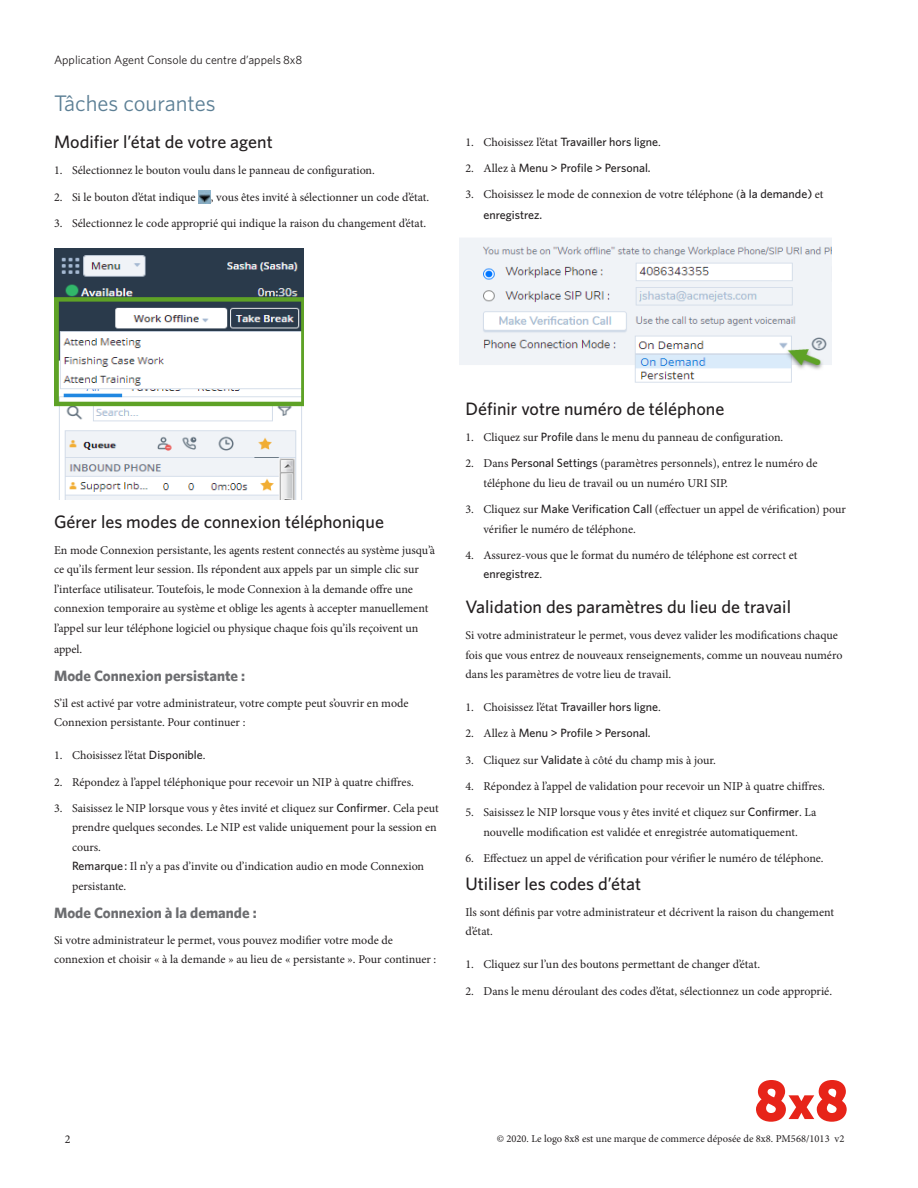
<style>
.page{position:relative;width:918px;height:1188px;background:#fff}
.page>*{position:absolute;margin:0;border:0;box-sizing:border-box;transform-origin:0 0}
.t1{font:22.5px "Whitney";color:#5c7f95}
.Head2{font:500 18px "Whitney";color:#231f20}
.Head2-2{font:700 15px "Whitney";color:#6c6d70}
.Head2-3{font:12px/19.5px "Minion Pro";color:#231f20}
.Body9{font:12px/19.5px "Minion Pro";color:#231f20}
.t2{font:500 12px "Whitney";color:#231f20}
.t3{font:12px "Whitney";color:#231f20}
.Subhead_10_Red_Regul{font:12px "Minion Pro";color:#231f20}
.Legal_7_Black_Regula{font:10.5px "Minion Pro";color:#231f20}
.s1{font-family:"Whitney";font-weight:500}
.s2{font-family:"Minion Pro";font-weight:400}
</style>
<div class="page">
<img style="left:198px;top:190px;width:13px;height:14px">
<img style="left:54px;top:248px;width:249px;height:252px">
<svg style="left:756px;top:1080px;width:91px;height:42px"></svg>
<img style="left:459px;top:238px;width:372px;height:145px">
<p class="t3" style="left:54px;top:51px;width:250px">Application Agent Console du centre d’appels 8x8</p>
<h1 class="t1" style="left:54px;top:88px;width:163px">Tâches courantes</h1>
<p class="Head2" style="left:54px;top:130px;width:220px">Modifier l’état de votre agent</p>
<p class="Head2-3" style="left:54px;top:161px;width:322px">1. Sélectionnez le bouton voulu dans le panneau de configuration.</p>
<p class="Head2-3" style="left:54px;top:187px;width:143px">2. Si le bouton d’état indique</p>
<p class="Head2-3" style="left:211px;top:187px;width:220px">, vous êtes invité à sélectionner un code d’état.</p>
<p class="Head2-3" style="left:54px;top:213px;width:374px">3. Sélectionnez le code approprié qui indique la raison du changement d’état.</p>
<p class="Head2-3" style="left:465px;top:132px;width:197px">1. Choisissez l’état <span class="s1">Travailler hors ligne</span>.</p>
<p class="t2" style="left:465px;top:160px;width:187px"><span class="s2">2. Allez à</span> Menu &gt; Profile &gt; Personal.</p>
<p class="Head2-3" style="left:483px;top:184px;width:342px;line-height:21px;text-indent:-18px">3. Choisissez le mode de connexion de votre téléphone (<span class="s1">à la demande)</span> et <span class="s1">enregistrez.</span></p>
<p class="Head2" style="left:54px;top:509px;width:332px">Gérer les modes de connexion téléphonique</p>
<p class="Head2-3" style="left:54px;top:540px;width:382px">En mode Connexion persistante, les agents restent connectés au système jusqu’à ce qu’ils ferment leur session. Ils répondent aux appels par un simple clic sur l’interface utilisateur. Toutefois, le mode Connexion à la demande offre une connexion temporaire au système et oblige les agents à accepter manuellement l’appel sur leur téléphone logiciel ou physique chaque fois qu’ils reçoivent un</p>
<p class="Head2-3" style="left:54px;top:639px;width:30px">appel.</p>
<p class="Head2-2" style="left:54px;top:666px;width:193px">Mode Connexion persistante :</p>
<p class="Body9" style="left:54px;top:693px;width:356px">S’il est activé par votre administrateur, votre compte peut s’ouvrir en mode<br>Connexion persistante. Pour continuer :</p>
<p class="Head2-3" style="left:54px;top:746px;width:153px">1. Choisissez l’état <span class="s1">Disponible</span>.</p>
<p class="Head2-3" style="left:54px;top:772px;width:361px">2. Répondez à l’appel téléphonique pour recevoir un NIP à quatre chiffres.</p>
<p class="Head2-3" style="left:72px;top:798px;width:368px;text-indent:-18px">3. Saisissez le NIP lorsque vous y êtes invité et cliquez sur <span class="s1">Confirmer</span>. Cela peut prendre quelques secondes. Le NIP est valide uniquement pour la session en cours.<br><span class="s1">Remarque :</span> Il n’y a pas d’invite ou d’indication audio en mode Connexion persistante.</p>
<p class="Head2-2" style="left:54px;top:903px;width:204px">Mode Connexion à la demande :</p>
<p class="Body9" style="left:54px;top:930px;width:384px">Si votre administrateur le permet, vous pouvez modifier votre mode de connexion et choisir « à la demande » au lieu de « persistante ». Pour continuer :</p>
<p class="Head2" style="left:465px;top:397px;width:260px">Définir votre numéro de téléphone</p>
<p class="Head2-3" style="left:465px;top:428px;width:319px">1. Cliquez sur <span class="s1">Profile</span> dans le menu du panneau de configuration.</p>
<p class="Head2-3" style="left:483px;top:454px;width:336px;text-indent:-18px">2. Dans <span class="s1">Personal Settings</span> (paramètres personnels), entrez le numéro de téléphone du lieu de travail ou un numéro URI SIP.</p>
<p class="Head2-3" style="left:483px;top:500px;width:364px;text-indent:-18px">3. Cliquez sur <span class="s1">Make Verification Call</span> (effectuer un appel de vérification) pour vérifier le numéro de téléphone.</p>
<p class="Head2-3" style="left:483px;top:545px;width:316px;text-indent:-18px">4. Assurez-vous que le format du numéro de téléphone est correct et <span class="s1">enregistrez</span>.</p>
<p class="Head2" style="left:465px;top:595px;width:327px">Validation des paramètres du lieu de travail</p>
<p class="Body9" style="left:465px;top:626px;width:379px">Si votre administrateur le permet, vous devez valider les modifications chaque fois que vous entrez de nouveaux renseignements, comme un nouveau numéro dans les paramètres de votre lieu de travail.</p>
<p class="Head2-3" style="left:465px;top:698px;width:197px">1. Choisissez l’état <span class="s1">Travailler hors ligne</span>.</p>
<p class="t2" style="left:465px;top:725px;width:187px"><span class="s2">2. Allez à</span> Menu &gt; Profile &gt; Personal.</p>
<p class="Head2-3" style="left:465px;top:750px;width:252px">3. Cliquez sur <span class="s1">Validate</span> à côté du champ mis à jour.</p>
<p class="Head2-3" style="left:465px;top:776px;width:361px">4. Répondez à l’appel de validation pour recevoir un NIP à quatre chiffres.</p>
<p class="Head2-3" style="left:465px;top:803px;width:352px;text-align:center">5. Saisissez le NIP lorsque vous y êtes invité et cliquez sur <span class="s1">Confirmer</span>. La nouvelle modification est validée et enregistrée automatiquement.</p>
<p class="Head2-3" style="left:465px;top:848px;width:360px">6. Effectuez un appel de vérification pour vérifier le numéro de téléphone.</p>
<p class="Head2" style="left:465px;top:872px;width:177px">Utiliser les codes d’état</p>
<p class="Body9" style="left:465px;top:902px;width:370px">Ils sont définis par votre administrateur et décrivent la raison du changement d’état.</p>
<p class="Head2-3" style="left:465px;top:955px;width:296px">1. Cliquez sur l’un des boutons permettant de changer d’état.</p>
<p class="Head2-3" style="left:465px;top:981px;width:368px">2. Dans le menu déroulant des codes d’état, sélectionnez un code approprié.</p>
<p class="Subhead_10_Red_Regul" style="left:65px;top:1131px;width:7px">2</p>
<p class="Legal_7_Black_Regula" style="left:497px;top:1131px;width:349px">© 2020. Le logo 8x8 est une marque de commerce déposée de 8x8. PM568/1013 v2</p>
</div>
